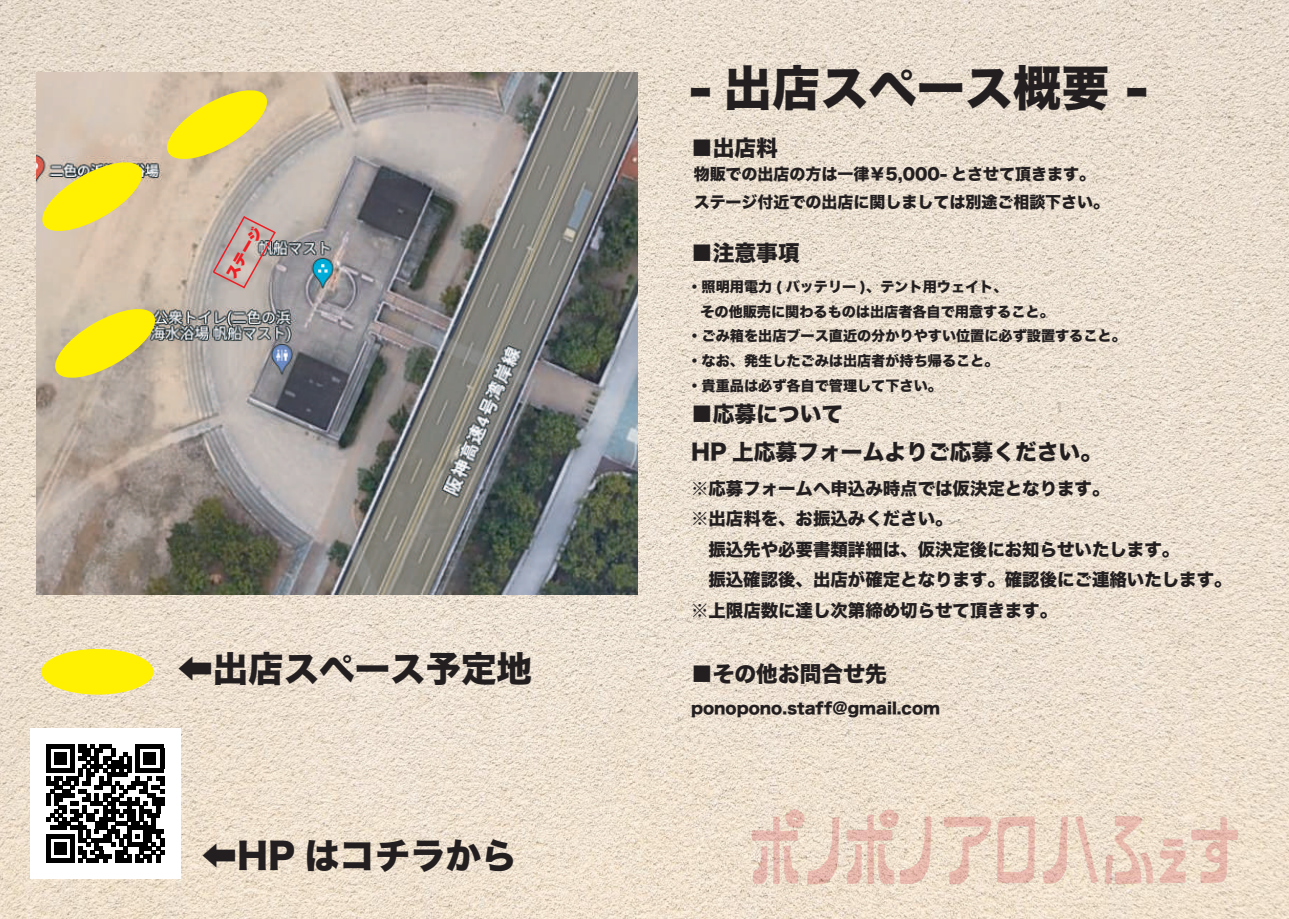
<style>
.page{position:relative;width:1289px;height:919px;background:#fff}
.page>*{position:absolute;margin:0;border:0;box-sizing:border-box;transform-origin:0 0}
.t1{font:48.15px "Hira Kaku Std W8";color:#231f20}
.t2{font:35.4px "Hira Kaku Std W8";color:#231f20}
.t3{font:21.75px/38.1px "Hira Kaku Std W8";color:#231f20}
.t4{font:17.4px/30.5px "Hira Kaku Std W8";color:#231f20}
.t5{font:16.05px/27.9px "Hira Kaku Std W8";color:#231f20}
.t6{font:15.6px "Hira Kaku Std W8";color:#231f20}
.t7{font:14.1px "Hira Kaku Std W8";color:#231f20}
.t8{font:14.1px "Ruika 09";color:#ee1d23}
.s1{font-family:"Koz Go Pr 6 N"}
</style>
<div class="page">
<img style="left:0;top:0;width:1288px;height:918px">
<img style="left:630px;top:591px;width:658px;height:327px">
<img style="left:37px;top:72px;width:600px;height:522px">
<svg style="left:211px;top:214px;width:66px;height:76px;background:#b9a7a3"></svg>
<div style="left:41px;top:649px;width:113px;height:45px;background:#fff101;border-radius:50%"></div>
<svg style="left:162px;top:86px;width:110px;height:78px;background:#e4d35a"></svg>
<svg style="left:37px;top:158px;width:110px;height:78px;background:#e2d25a"></svg>
<svg style="left:50px;top:304px;width:110px;height:78px;background:#dbce57"></svg>
<div style="left:30px;top:728px;width:150px;height:150px;background:#fff"></div>
<svg style="left:46px;top:744px;width:118px;height:118px"></svg>
<p class="t8" style="left:224px;top:273px;width:58px;rotate:-60deg">ステージ</p>
<h2 class="t2" style="left:177px;top:649px;width:356px"><span class="s1">⇦</span>出店スペース予定地</h2>
<h2 class="t2" style="left:202px;top:835px;width:317px"><span class="s1">⇦</span>HP はコチラから</h2>
<h1 class="t1" style="left:689px;top:61px;width:461px">- 出店スペース概要 -</h1>
<h3 class="t3" style="left:691px;top:130px;width:89px">■出店料</h3>
<p class="t5" style="left:693px;top:161px;width:417px">物販での出店の方は一律￥5,000- とさせて頂きます。ステージ付近での出店に関しましては別途ご相談下さい。</p>
<h3 class="t3" style="left:691px;top:234px;width:110px">■注意事項</h3>
<p class="t7" style="left:687px;top:279px;width:321px">・照明用電力 ( バッテリー )、テント用ウェイト、</p>
<p class="t7" style="left:700px;top:303px;width:355px">その他販売に関わるものは出店者各自で用意すること。</p>
<p class="t7" style="left:687px;top:328px;width:440px">・ごみ箱を出店ブース直近の分かりやすい位置に必ず設置すること。</p>
<p class="t7" style="left:687px;top:353px;width:312px">・なお、発生したごみは出店者が持ち帰ること。</p>
<p class="t7" style="left:687px;top:378px;width:256px">・貴重品は必ず各自で管理して下さい。</p>
<h3 class="t3" style="left:691px;top:396px;width:412px">■応募について<br>HP 上応募フォームよりご応募ください。</h3>
<p class="t4" style="left:691px;top:473px;width:420px">※応募フォームへ申込み時点では仮決定となります。※出店料を、お振込みください。</p>
<p class="t4" style="left:708px;top:534px;width:472px">振込先や必要書類詳細は、仮決定後にお知らせいたします。</p>
<p class="t4" style="left:708px;top:565px;width:524px">振込確認後、出店が確定となります。確認後にご連絡いたします。</p>
<p class="t4" style="left:691px;top:595px;width:367px">※上限店数に達し次第締め切らせて頂きます。</p>
<h3 class="t3" style="left:691px;top:655px;width:197px">■その他お問合せ先</h3>
<p class="t6" style="left:691px;top:699px;width:251px">ponopono.staff@gmail.com</p>
</div>
